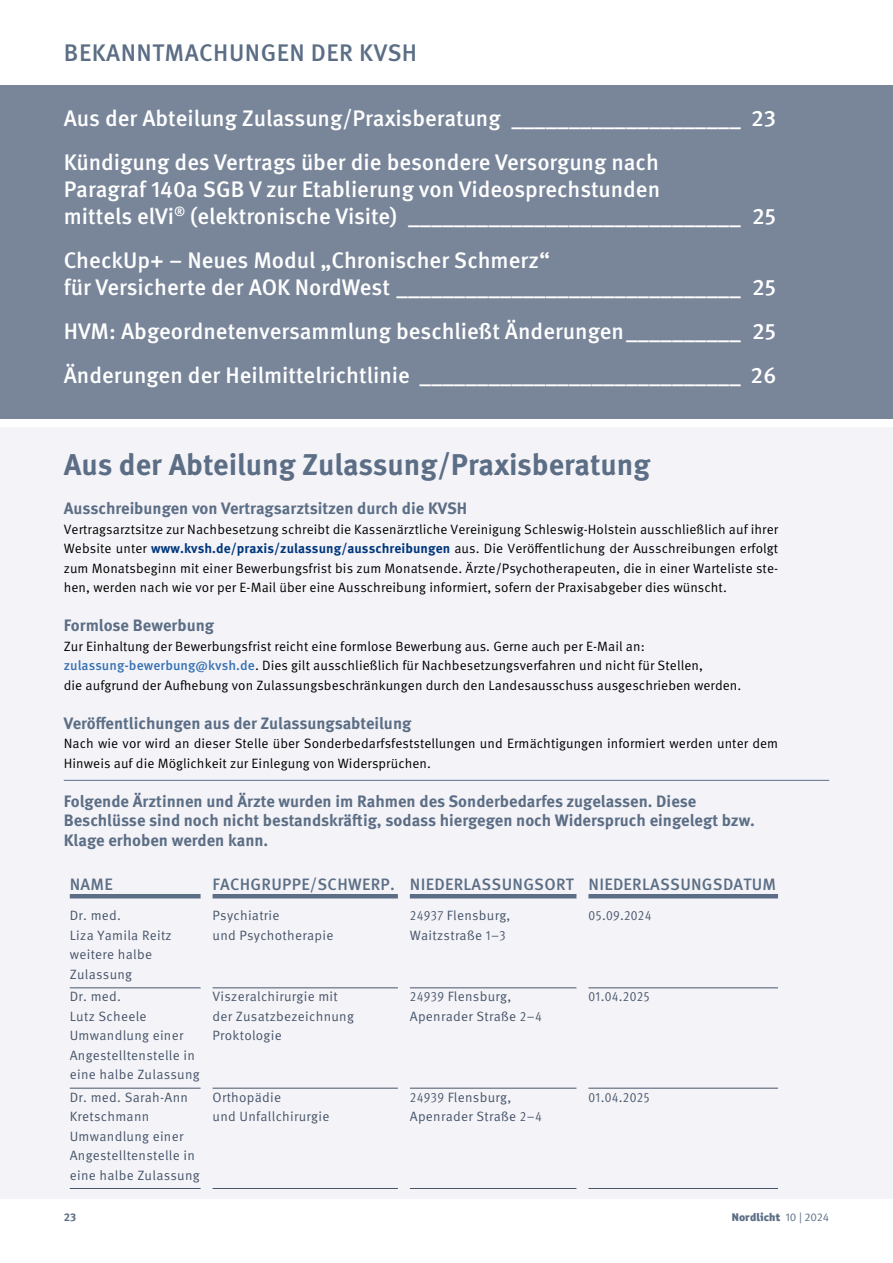
<style>
.page{position:relative;width:893px;height:1263px;background:#fff}
.page>*{position:absolute;margin:0;border:0;box-sizing:border-box;transform-origin:0 0}
.H1_Zulassung{font:700 30px "Meta OT";color:#5b6e85}
.Rubrik_Bekanntmachun{font:500 24px "Meta OT";letter-spacing:.02em;color:#5b6e85}
.INH_Bekanntmachungen{font:500 22.5px/27px "Meta OT";color:#fff}
.H2_Zulassung{font:700 16.5px/19.5px "Meta OT";color:#5b6e85}
.TAB_Head_Zulassung{font:500 16.5px "Meta OT";letter-spacing:.015em;color:#5b6e85}
.New_copy{font:13.5px/19.5px "Meta OT";letter-spacing:.005em;color:#000;text-align:justify}
.TAB_Zulassung_copy{font:13.5px/19.5px "Meta OT";letter-spacing:.02em;color:#47566a}
.TAB_Zulassung_copy-2{font:condensed 13.5px "Meta OT";letter-spacing:.02em;color:#47566a}
.t1{font:11.25px "Officina Sans Black ITC";letter-spacing:.005em;color:#5b6e85}
.t2{font:700 11.25px "Meta OT";color:#5b6e85}
.s1{font-weight:700;color:#00377b}
.s2{font-weight:500;color:#3671b3}
.s3{font-stretch:condensed}
.s4{font-stretch:normal}
.s5{font-family:"Meta OT"}
</style>
<div class="page">
<div style="left:0;top:85px;width:893px;height:334px;background:#79869a"></div>
<div style="left:0;top:427px;width:893px;height:772px;background:#f4f3f8"></div>
<hr style="left:64px;top:780px;width:765px;height:1px;background:#5b6e85">
<hr style="left:70px;top:894px;width:131px;height:4px;background:#5b6e85">
<hr style="left:213px;top:894px;width:185px;height:4px;background:#5b6e85">
<hr style="left:410px;top:894px;width:166px;height:4px;background:#5b6e85">
<hr style="left:588px;top:894px;width:190px;height:4px;background:#5b6e85">
<hr style="left:70px;top:987px;width:131px;height:1px;background:#47566a">
<hr style="left:213px;top:987px;width:185px;height:1px;background:#47566a">
<hr style="left:410px;top:987px;width:166px;height:1px;background:#47566a">
<hr style="left:588px;top:987px;width:190px;height:1px;background:#47566a">
<hr style="left:70px;top:1088px;width:131px;height:1px;background:#47566a">
<hr style="left:213px;top:1088px;width:185px;height:1px;background:#47566a">
<hr style="left:410px;top:1088px;width:166px;height:1px;background:#47566a">
<hr style="left:588px;top:1088px;width:190px;height:1px;background:#47566a">
<hr style="left:70px;top:1188px;width:131px;height:1px;background:#47566a">
<hr style="left:213px;top:1188px;width:185px;height:1px;background:#47566a">
<hr style="left:410px;top:1188px;width:166px;height:1px;background:#47566a">
<hr style="left:588px;top:1188px;width:190px;height:1px;background:#47566a">
<p class="Rubrik_Bekanntmachun" style="left:64px;top:38px;width:355px">BEKANNTMACHUNGEN DER KVSH</p>
<p class="INH_Bekanntmachungen" style="left:64px;top:105px;width:714px">Aus der Abteilung Zulassung/Praxisberatung ____________________ 23</p>
<p class="INH_Bekanntmachungen" style="left:64px;top:149px;width:714px">Kündigung des Vertrags über die besondere Versorgung nach<br>Paragraf 140a SGB V zur Etablierung von Videosprechstunden<br>mittels elVi<sup>®</sup> (elektronische Visite) _____________________________ 25</p>
<p class="INH_Bekanntmachungen" style="left:64px;top:247px;width:714px">CheckUp+ – Neues Modul „Chronischer Schmerz“<br>für Versicherte der AOK NordWest ______________________________ 25</p>
<p class="INH_Bekanntmachungen" style="left:64px;top:318px;width:714px">HVM: Abgeordnetenversammlung beschließt Änderungen__________ 25</p>
<p class="INH_Bekanntmachungen" style="left:64px;top:362px;width:714px">Änderungen der Heilmittelrichtlinie ____________________________ 26</p>
<p class="H1_Zulassung" style="left:64px;top:446px;width:588px">Aus der Abteilung Zulassung/Praxisberatung</p>
<p class="H2_Zulassung" style="left:64px;top:499px;width:405px">Ausschreibungen von Vertragsarztsitzen durch die KVSH</p>
<p class="New_copy" style="left:64px;top:519px;width:716px">Vertragsarztsitze zur Nachbesetzung schreibt die Kassenärztliche Vereinigung Schleswig-Holstein ausschließlich auf ihrer Website unter <span class="s1">www.kvsh.de/praxis/zulassung/ausschreibungen</span> aus. Die Veröffentlichung der Ausschreibungen erfolgt zum Monatsbeginn mit einer Bewerbungsfrist bis zum Monatsende. Ärzte/Psychotherapeuten, die in einer Warteliste ste&shy;hen, werden nach wie vor per E-Mail über eine Ausschreibung informiert, sofern der Praxisabgeber dies wünscht.</p>
<p class="H2_Zulassung" style="left:64px;top:616px;width:152px">Formlose Bewerbung</p>
<p class="New_copy" style="left:64px;top:636px;width:583px">Zur Einhaltung der Bewerbungsfrist reicht eine formlose Bewerbung aus. Gerne auch per E-Mail an:</p>
<p class="New_copy" style="left:64px;top:656px;width:641px"><span class="s2">zulassung-bewerbung@kvsh.de</span>. Dies gilt ausschließlich für Nachbesetzungsverfahren und nicht für Stellen,</p>
<p class="New_copy" style="left:64px;top:675px;width:679px">die aufgrund der Aufhebung von Zulassungsbeschränkungen durch den Landesausschuss ausgeschrieben werden.</p>
<p class="H2_Zulassung" style="left:64px;top:713px;width:349px">Veröffentlichungen aus der Zulassungsabteilung</p>
<p class="New_copy" style="left:64px;top:734px;width:716px">Nach wie vor wird an dieser Stelle über Sonderbedarfsfeststellungen und Ermächtigungen informiert werden unter dem<br>Hinweis auf die Möglichkeit zur Einlegung von Widersprüchen.</p>
<p class="H2_Zulassung" style="left:64px;top:791px;width:693px">Folgende Ärztinnen und Ärzte wurden im Rahmen des Sonderbedarfes zugelassen. Diese<br>Beschlüsse sind noch nicht bestandskräftig, sodass hiergegen noch Widerspruch eingelegt bzw.<br>Klage erhoben werden kann.</p>
<p class="TAB_Head_Zulassung" style="left:70px;top:874px;width:44px">NAME</p>
<p class="TAB_Head_Zulassung" style="left:213px;top:874px;width:184px">FACHGRUPPE/SCHWERP.</p>
<p class="TAB_Head_Zulassung" style="left:410px;top:874px;width:165px">NIEDERLASSUNGSORT</p>
<p class="TAB_Head_Zulassung" style="left:589px;top:874px;width:189px">NIEDERLASSUNGSDATUM</p>
<p class="TAB_Zulassung_copy" style="left:70px;top:906px;width:104px">Dr. med.<br>Liza Yamila Reitz weitere halbe<br>Zulassung</p>
<p class="TAB_Zulassung_copy" style="left:213px;top:906px;width:122px">Psychiatrie<br>und Psychotherapie</p>
<p class="TAB_Zulassung_copy" style="left:410px;top:906px;width:102px"><span class="s3">24937</span> Flensburg,<br>Waitzstraße <span class="s3">1</span>–<span class="s3">3</span></p>
<p class="TAB_Zulassung_copy-2" style="left:588px;top:907px;width:65px">05<span class="s4">.</span>09<span class="s4">.</span>2024</p>
<p class="TAB_Zulassung_copy" style="left:70px;top:987px;width:131px">Dr. med.<br>Lutz Scheele<br>Umwandlung einer<br>Angestelltenstelle in eine halbe Zulassung</p>
<p class="TAB_Zulassung_copy" style="left:213px;top:987px;width:143px">Viszeralchirurgie mit der Zusatzbezeichnung<br>Proktologie</p>
<p class="TAB_Zulassung_copy" style="left:410px;top:987px;width:133px"><span class="s3">24939</span> Flensburg,<br>Apenrader Straße <span class="s3">2</span>–<span class="s3">4</span></p>
<p class="TAB_Zulassung_copy-2" style="left:588px;top:988px;width:63px">01<span class="s4">.</span>04<span class="s4">.</span>2025</p>
<p class="TAB_Zulassung_copy" style="left:70px;top:1087px;width:131px">Dr. med. Sarah-Ann<br>Kretschmann<br>Umwandlung einer<br>Angestelltenstelle in eine halbe Zulassung</p>
<p class="TAB_Zulassung_copy" style="left:213px;top:1087px;width:118px">Orthopädie<br>und Unfallchirurgie</p>
<p class="TAB_Zulassung_copy" style="left:410px;top:1087px;width:133px"><span class="s3">24939</span> Flensburg,<br>Apenrader Straße <span class="s3">2</span>–<span class="s3">4</span></p>
<p class="TAB_Zulassung_copy-2" style="left:588px;top:1088px;width:63px">01<span class="s4">.</span>04<span class="s4">.</span>2025</p>
<p class="t2" style="left:64px;top:1209px;width:14px">23</p>
<p class="t1" style="left:732px;top:1209px;width:99px">Nordlicht <span class="s5">10 | 2024</span></p>
</div>
